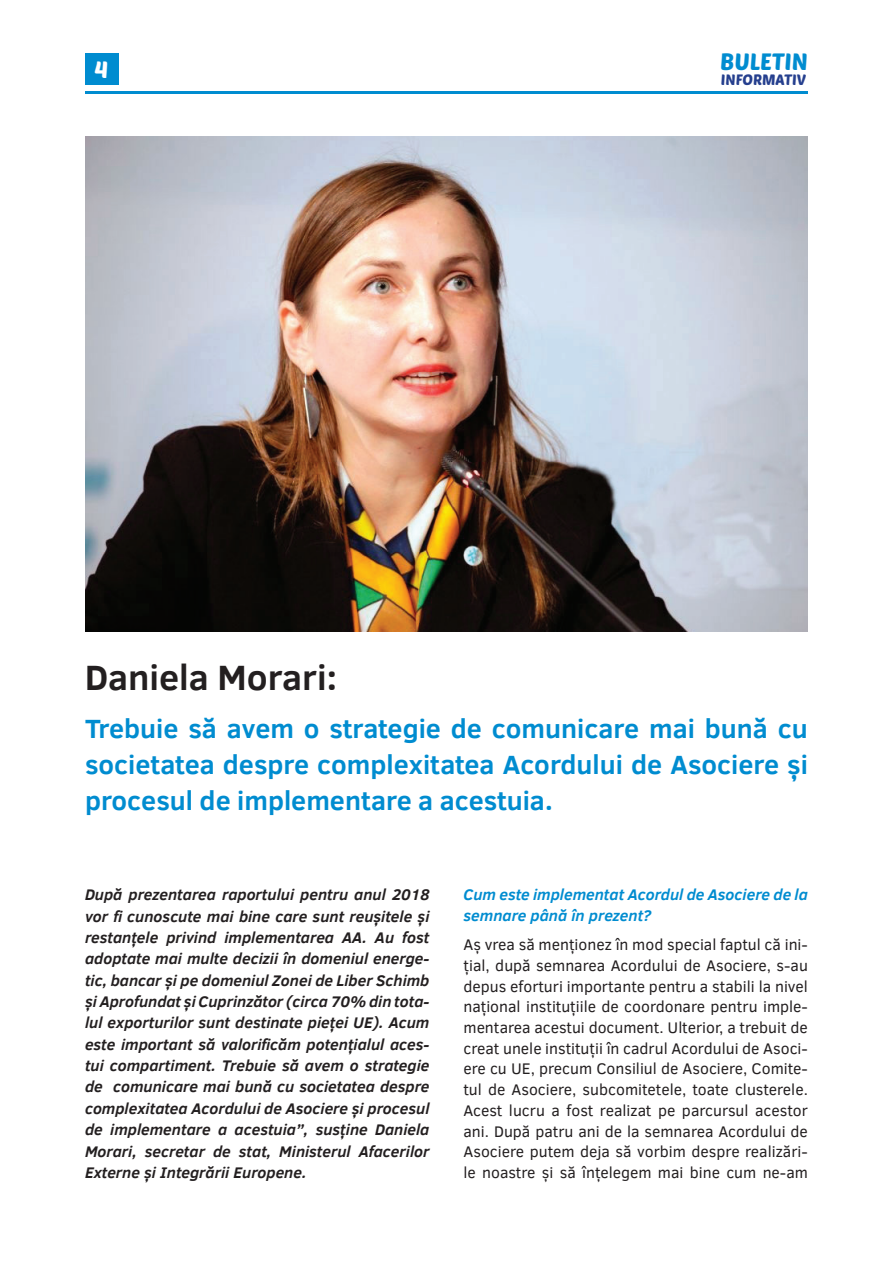
<style>
.page{position:relative;width:893px;height:1263px;background:#fff}
.page>*{position:absolute;margin:0;border:0;box-sizing:border-box;transform-origin:0 0}
.t1{font:700 36px "Clear Sans";color:#231f20}
.t2{font:700 27px/36px "Clear Sans";color:#008cd0;text-align:justify}
.t3{font:23.25px "Poetsen One";color:#008cd0}
.t4{font:23.25px "Poetsen One";color:#fff}
.t5{font:italic 700 15.75px/21.3px "Clear Sans";color:#231f20;text-align:justify}
.t6{font:15.75px/20.7px "Clear Sans";color:#231f20;text-align:justify}
.t7{font:italic 700 15.75px/20.7px "Clear Sans";color:#008cd0}
.t8{font:14.85px "Poetsen One";color:#253f8e}
</style>
<div class="page">
<hr style="left:85px;top:91px;width:723px;height:3px;background:#008cd0">
<div style="left:85px;top:53px;width:33px;height:32px;background:#008cd0"></div>
<img style="left:85px;top:136px;width:723px;height:495px">
<h3 class="t4" style="left:95px;top:55px;width:15px">4</h3>
<h1 class="t1" style="left:85px;top:651px;width:253px">Daniela Morari:</h1>
<h3 class="t3" style="left:720px;top:47px;width:89px">BULETIN</h3>
<p class="t8" style="left:721px;top:70px;width:87px">INFORMATIV</p>
<h2 class="t2" style="left:85px;top:709px;width:724px">Trebuie să avem o strategie de comunicare mai bună cu societatea despre complexitatea Acordului de Asociere și procesul de implementare a acestuia.</h2>
<p class="t5" style="left:85px;top:883px;width:346px">După prezentarea raportului pentru anul 2018 vor fi cunoscute mai bine care sunt reușitele și restanțele privind implementarea AA. Au fost adoptate mai multe decizii în domeniul energe&shy;tic, bancar și pe domeniul Zonei de Liber Schimb și Aprofundat și Cuprinzător (circa 70% din tota&shy;lul exporturilor sunt destinate pieței UE). Acum este important să valorificăm potențialul aces&shy;tui compartiment. Trebuie să avem o strategie de comunicare mai bună cu societatea despre complexitatea Acordului de Asociere și procesul de implementare a acestuia”, susține Daniela Morari, secretar de stat, Ministerul Afacerilor Externe și Integrării Europene.</p>
<p class="t7" style="left:463px;top:884px;width:346px">Cum este implementat Acordul de Asociere de la semnare până în prezent?</p>
<p class="t6" style="left:463px;top:934px;width:346px">Aș vrea să menționez în mod special faptul că ini&shy;țial, după semnarea Acordului de Asociere, s-au depus eforturi importante pentru a stabili la nivel național instituțiile de coordonare pentru imple&shy;mentarea acestui document. Ulterior, a trebuit de creat unele instituții în cadrul Acordului de Asoci&shy;ere cu UE, precum Consiliul de Asociere, Comite&shy;tul de Asociere, subcomitetele, toate clusterele.<br>Acest lucru a fost realizat pe parcursul acestor ani. După patru ani de la semnarea Acordului de Asociere putem deja să vorbim despre realizări&shy;le noastre și să înțelegem mai bine cum ne-am</p>
</div>
